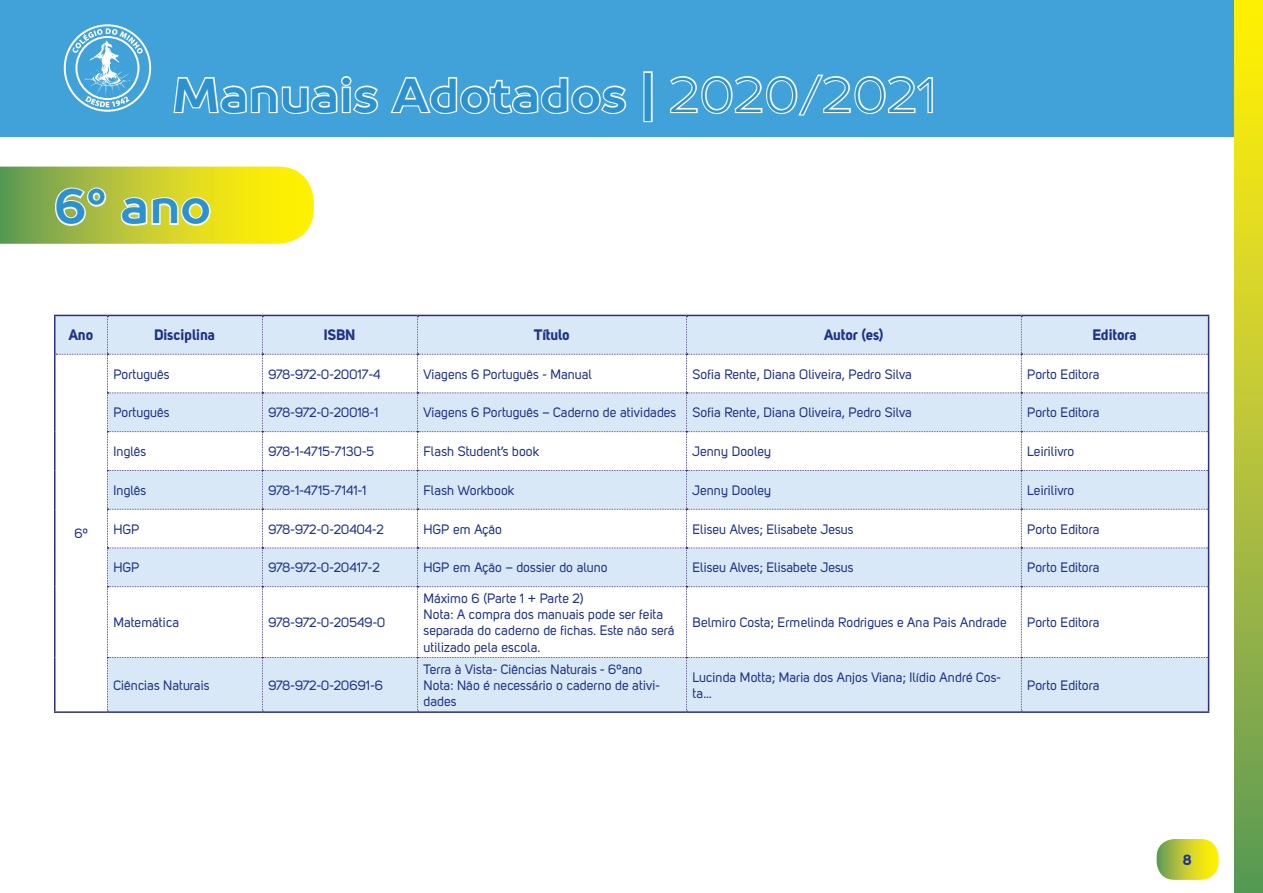
<style>
.page{position:relative;width:1263px;height:893px;background:#fff}
.page>*{position:absolute;margin:0;border:0;box-sizing:border-box;transform-origin:0 0}
.Paragraph_Style_1{font:700 47.85px "TT Prosto Sans";color:#2c91cf}
.t1{font:700 47.55px "TT Prosto Sans";color:#2c91cf}
.tabela_cabecalho{font:15px "Uni Sans Bold";color:#1e3287}
.tabela_texto{font:13.5px/16.2px "Uni Sans Regular";color:#1e3287}
.s1{font-weight:300}
</style>
<div class="page">
<svg style="left:1157px;top:839px;width:61px;height:41px"></svg>
<div style="left:0;top:0;width:1263px;height:136px;background:#41a2da"></div>
<svg style="left:64px;top:24px;width:87px;height:88px"></svg>
<svg style="left:173px;top:76px;width:206px;height:38px"></svg>
<svg style="left:390px;top:77px;width:237px;height:37px"></svg>
<div style="left:643px;top:71px;width:10px;height:51px;border:3px solid #fff"></div>
<svg style="left:670px;top:74px;width:263px;height:42px"></svg>
<div style="left:1235px;top:0;width:28px;height:893px;background:linear-gradient(to bottom,#fff20b,#5e975e)"></div>
<hr style="left:54px;top:315px;width:53px;height:1px;background:#2e307f">
<hr style="left:54px;top:316px;width:2px;height:38px;background:#2e307f">
<hr style="left:107px;top:315px;width:155px;height:1px;background:#2e307f">
<hr style="left:262px;top:315px;width:156px;height:1px;background:#2e307f">
<hr style="left:418px;top:315px;width:268px;height:1px;background:#2e307f">
<hr style="left:686px;top:315px;width:335px;height:1px;background:#2e307f">
<hr style="left:1021px;top:315px;width:188px;height:1px;background:#2e307f">
<hr style="left:1208px;top:316px;width:1px;height:38px;background:#2e307f">
<hr style="left:1208px;top:354px;width:1px;height:39px;background:#2e307f">
<hr style="left:1208px;top:393px;width:1px;height:39px;background:#2e307f">
<hr style="left:1208px;top:432px;width:1px;height:38px;background:#2e307f">
<hr style="left:1208px;top:470px;width:1px;height:39px;background:#2e307f">
<hr style="left:1208px;top:509px;width:1px;height:39px;background:#2e307f">
<hr style="left:1208px;top:548px;width:1px;height:39px;background:#2e307f">
<hr style="left:107px;top:711px;width:155px;height:2px;background:#2e307f">
<hr style="left:262px;top:711px;width:156px;height:2px;background:#2e307f">
<hr style="left:418px;top:711px;width:268px;height:2px;background:#2e307f">
<hr style="left:686px;top:711px;width:335px;height:2px;background:#2e307f">
<hr style="left:1021px;top:711px;width:188px;height:2px;background:#2e307f">
<hr style="left:54px;top:354px;width:2px;height:39px;background:#2e307f">
<hr style="left:54px;top:393px;width:2px;height:39px;background:#2e307f">
<hr style="left:54px;top:432px;width:2px;height:38px;background:#2e307f">
<hr style="left:54px;top:470px;width:2px;height:39px;background:#2e307f">
<hr style="left:54px;top:509px;width:2px;height:39px;background:#2e307f">
<hr style="left:54px;top:548px;width:2px;height:39px;background:#2e307f">
<hr style="left:54px;top:587px;width:2px;height:70px;background:#2e307f">
<hr style="left:54px;top:657px;width:2px;height:54px;background:#2e307f">
<hr style="left:54px;top:711px;width:53px;height:2px;background:#2e307f">
<svg style="left:56px;top:316px;width:1152px;height:396px"></svg>
<hr style="left:1208px;top:587px;width:1px;height:70px;background:#2e307f">
<hr style="left:1208px;top:657px;width:1px;height:54px;background:#2e307f">
<svg style="left:0;top:167px;width:314px;height:77px"></svg>
<h2 class="t1" style="left:172px;top:64px;width:766px">Manuais Adotados | <span class="s1">2020/2021</span></h2>
<p class="Paragraph_Style_1" style="left:54px;top:175px;width:159px">6º ano</p>
<p class="tabela_cabecalho" style="left:69px;top:326px;width:26px">Ano</p>
<p class="tabela_cabecalho" style="left:154px;top:326px;width:62px">Disciplina</p>
<p class="tabela_cabecalho" style="left:324px;top:326px;width:33px">ISBN</p>
<p class="tabela_cabecalho" style="left:534px;top:326px;width:37px">Título</p>
<p class="tabela_cabecalho" style="left:824px;top:326px;width:61px">Autor (es)</p>
<p class="tabela_cabecalho" style="left:1093px;top:326px;width:46px">Editora</p>
<p class="tabela_texto" style="left:74px;top:525px;width:15px">6º</p>
<p class="tabela_texto" style="left:113px;top:366px;width:58px">Português</p>
<p class="tabela_texto" style="left:268px;top:366px;width:114px">978-972-0-20017-4</p>
<p class="tabela_texto" style="left:424px;top:366px;width:170px">Viagens 6 Português - Manual</p>
<p class="tabela_texto" style="left:692px;top:366px;width:221px">Sofia Rente, Diana Oliveira, Pedro Silva</p>
<p class="tabela_texto" style="left:1027px;top:366px;width:74px">Porto Editora</p>
<p class="tabela_texto" style="left:113px;top:404px;width:58px">Português</p>
<p class="tabela_texto" style="left:268px;top:404px;width:112px">978-972-0-20018-1</p>
<p class="tabela_texto" style="left:424px;top:404px;width:254px">Viagens 6 Português – Caderno de atividades</p>
<p class="tabela_texto" style="left:692px;top:404px;width:221px">Sofia Rente, Diana Oliveira, Pedro Silva</p>
<p class="tabela_texto" style="left:1027px;top:404px;width:74px">Porto Editora</p>
<p class="tabela_texto" style="left:113px;top:443px;width:34px">Inglês</p>
<p class="tabela_texto" style="left:268px;top:443px;width:108px">978-1-4715-7130-5</p>
<p class="tabela_texto" style="left:424px;top:443px;width:117px">Flash Student’s book</p>
<p class="tabela_texto" style="left:692px;top:443px;width:80px">Jenny Dooley</p>
<p class="tabela_texto" style="left:1027px;top:443px;width:49px">Leirilivro</p>
<p class="tabela_texto" style="left:113px;top:482px;width:34px">Inglês</p>
<p class="tabela_texto" style="left:268px;top:482px;width:100px">978-1-4715-7141-1</p>
<p class="tabela_texto" style="left:424px;top:482px;width:92px">Flash Workbook</p>
<p class="tabela_texto" style="left:692px;top:482px;width:80px">Jenny Dooley</p>
<p class="tabela_texto" style="left:1027px;top:482px;width:49px">Leirilivro</p>
<p class="tabela_texto" style="left:113px;top:521px;width:28px">HGP</p>
<p class="tabela_texto" style="left:268px;top:521px;width:117px">978-972-0-20404-2</p>
<p class="tabela_texto" style="left:424px;top:521px;width:80px">HGP em Ação</p>
<p class="tabela_texto" style="left:692px;top:521px;width:162px">Eliseu Alves; Elisabete Jesus</p>
<p class="tabela_texto" style="left:1027px;top:521px;width:74px">Porto Editora</p>
<p class="tabela_texto" style="left:113px;top:559px;width:28px">HGP</p>
<p class="tabela_texto" style="left:268px;top:559px;width:113px">978-972-0-20417-2</p>
<p class="tabela_texto" style="left:424px;top:559px;width:186px">HGP em Ação – dossier do aluno</p>
<p class="tabela_texto" style="left:692px;top:559px;width:162px">Eliseu Alves; Elisabete Jesus</p>
<p class="tabela_texto" style="left:1027px;top:559px;width:74px">Porto Editora</p>
<p class="tabela_texto" style="left:113px;top:614px;width:67px">Matemática</p>
<p class="tabela_texto" style="left:268px;top:614px;width:118px">978-972-0-20549-0</p>
<p class="tabela_texto" style="left:113px;top:677px;width:98px">Ciências Naturais</p>
<p class="tabela_texto" style="left:268px;top:677px;width:116px">978-972-0-20691-6</p>
<p class="tabela_texto" style="left:424px;top:590px;width:161px">Máximo 6 (Parte 1 + Parte 2)</p>
<p class="tabela_texto" style="left:424px;top:606px;width:253px">Nota: A compra dos manuais pode ser feita separada do caderno de fichas. Este não será utilizado pela escola.</p>
<p class="tabela_texto" style="left:692px;top:614px;width:316px">Belmiro Costa; Ermelinda Rodrigues e Ana Pais Andrade</p>
<p class="tabela_texto" style="left:1027px;top:614px;width:74px">Porto Editora</p>
<p class="tabela_texto" style="left:424px;top:661px;width:220px">Terra à Vista- Ciências Naturais - 6ºano</p>
<p class="tabela_texto" style="left:424px;top:677px;width:238px">Nota: Não é necessário o caderno de ativi&shy;dades</p>
<p class="tabela_texto" style="left:692px;top:669px;width:310px">Lucinda Motta; Maria dos Anjos Viana; Ilídio André Cos&shy;ta…</p>
<p class="tabela_texto" style="left:1027px;top:677px;width:74px">Porto Editora</p>
<p class="tabela_cabecalho" style="left:1183px;top:850px;width:10px">8</p>
</div>
